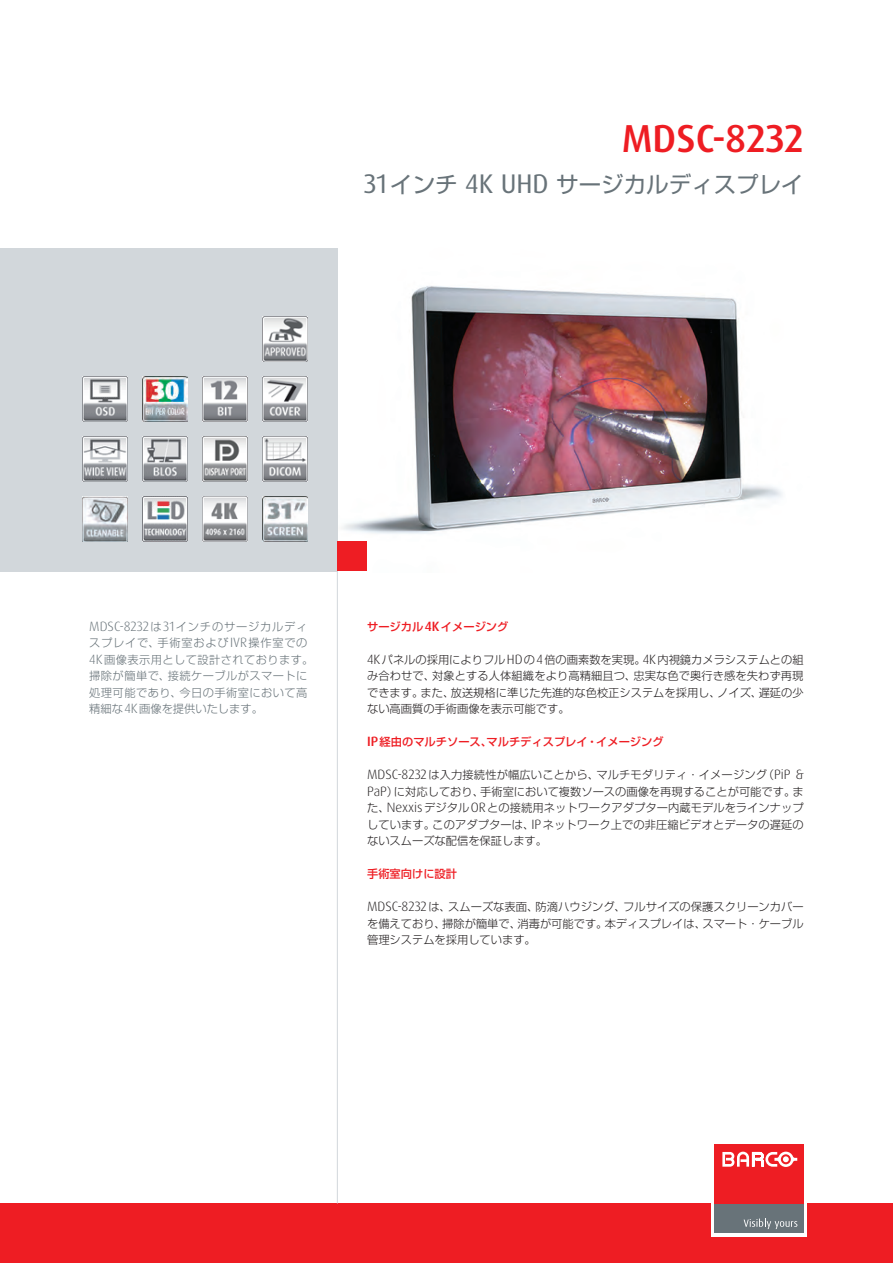
<style>
.page{position:relative;width:893px;height:1263px;background:#fff}
.page>*{position:absolute;margin:0;border:0;box-sizing:border-box;transform-origin:0 0}
.t1{font:500 39px "Dax Pro";color:#ee1d23}
.t2{font:22.5px "Shin Go Pr 6 N";color:#687379}
.t3{font:300 11.25px/16.5px "Shin Go Pr 6 N";color:#231f20;text-align:justify}
.t4{font:300 11.25px/16.5px "Shin Go Pr 6 N";letter-spacing:.04em;color:#687379}
.t5{font:500 11.25px "Shin Go Pr 6 N";color:#ee1d23}
.s1{font-family:"Dax Pro";font-size:27px}
.s2{font-family:"Dax Pro";font-size:13.5px}
</style>
<div class="page">
<img style="left:336px;top:248px;width:446px;height:324px">
<div style="left:0;top:1203px;width:893px;height:60px;background:#ee1d23"></div>
<div style="left:711px;top:1141px;width:96px;height:95px;background:#fff"></div>
<div style="left:714px;top:1203px;width:90px;height:30px;background:#687379"></div>
<div style="left:714px;top:1144px;width:90px;height:59px;background:#ee1d23"></div>
<svg style="left:744px;top:1218px;width:53px;height:11px"></svg>
<svg style="left:722px;top:1152px;width:75px;height:15px"></svg>
<div style="left:0;top:248px;width:337px;height:323px;background:#d2d7db"></div>
<hr style="left:337px;top:571px;width:1px;height:632px;background:#d2d7db">
<img style="left:263px;top:496px;width:45px;height:45px">
<img style="left:203px;top:496px;width:45px;height:45px">
<img style="left:143px;top:496px;width:45px;height:45px">
<img style="left:83px;top:496px;width:45px;height:45px">
<img style="left:263px;top:436px;width:45px;height:45px">
<img style="left:203px;top:436px;width:45px;height:45px">
<img style="left:143px;top:436px;width:45px;height:45px">
<img style="left:83px;top:436px;width:45px;height:45px">
<img style="left:263px;top:376px;width:45px;height:45px">
<img style="left:203px;top:376px;width:45px;height:45px">
<img style="left:143px;top:376px;width:45px;height:45px">
<img style="left:83px;top:376px;width:45px;height:45px">
<img style="left:263px;top:316px;width:45px;height:45px">
<div style="left:337px;top:541px;width:30px;height:30px;background:#ee1d23"></div>
<h1 class="t1" style="left:622px;top:113px;width:183px">MDSC-8232</h1>
<h2 class="t2" style="left:364px;top:166px;width:441px"><span class="s1">31</span>インチ <span class="s1">4K UHD</span> サージカルディスプレイ</h2>
<p class="t4" style="left:89px;top:617px;width:225px"><span class="s2">MDSC-8232</span>は<span class="s2">31</span>インチのサージカルディスプレイで、手術室および<span class="s2">IVR</span>操作室での<br><span class="s2">4K</span>画像表示用として設計されております。掃除が簡単で、接続ケーブルがスマートに処理可能であり、今日の手術室において高精細な<span class="s2">4K</span>画像を提供いたします。</p>
<p class="t5" style="left:367px;top:617px;width:143px">サージカル<span class="s2">4K</span>イメージング</p>
<p class="t3" style="left:367px;top:650px;width:438px"><span class="s2">4K</span>パネルの採用によりフル<span class="s2">HD</span>の<span class="s2">4</span>倍の画素数を実現。<span class="s2">4K</span>内視鏡カメラシステムとの組み合わせで、対象とする人体組織をより高精細且つ、忠実な色で奥行き感を失わず再現できます。また、放送規格に準じた先進的な色校正システムを採用し、ノイズ、遅延の少ない高画質の手術画像を表示可能です。</p>
<p class="t5" style="left:367px;top:733px;width:298px"><span class="s2">IP</span>経由のマルチソース、マルチディスプレイ・イメージング</p>
<p class="t3" style="left:367px;top:766px;width:438px"><span class="s2">MDSC-8232</span>は入力接続性が幅広いことから、マルチモダリティ・イメージング（<span class="s2">PiP &amp; PaP</span>）に対応しており、手術室において複数ソースの画像を再現することが可能です。また、<span class="s2">Nexxis</span>デジタル<span class="s2">OR</span>との接続用ネットワークアダプター内蔵モデルをラインナップしています。このアダプターは、<span class="s2">IP</span>ネットワーク上での非圧縮ビデオとデータの遅延のないスムーズな配信を保証します。</p>
<p class="t5" style="left:367px;top:865px;width:91px">手術室向けに設計</p>
<p class="t3" style="left:367px;top:898px;width:438px"><span class="s2">MDSC-8232</span>は、スムーズな表面、防滴ハウジング、フルサイズの保護スクリーンカバーを備えており、掃除が簡単で、消毒が可能です。本ディスプレイは、スマート・ケーブル管理システムを採用しています。</p>
</div>
